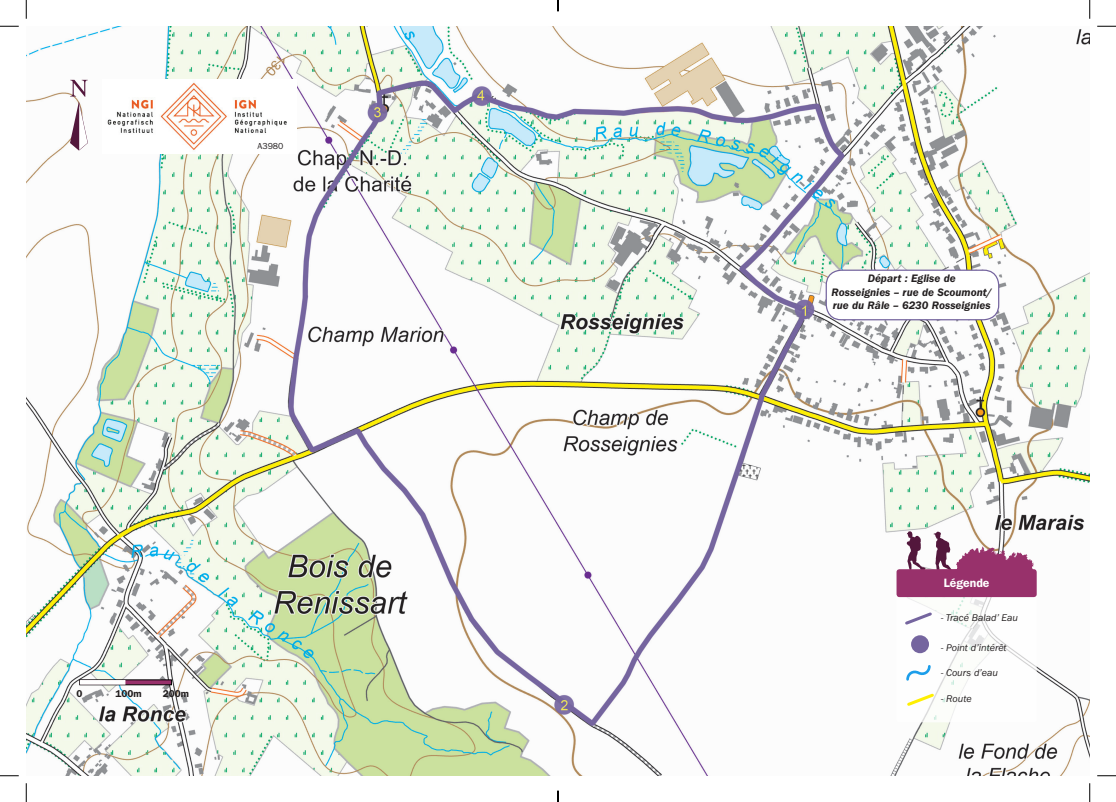
<style>
.page{position:relative;width:1116px;height:802px;background:#fff}
.page>*{position:absolute;margin:0;border:0;box-sizing:border-box;transform-origin:0 0}
.t1{font:600 12.12px "ITC Franklin Gothic Std";color:#fff}
.Texte{font:italic 600 11.25px/13.5px "ITC Franklin Gothic Std";color:#231f20;text-align:center}
.t2{font:italic 10.12px "ITC Franklin Gothic Std";color:#231f20}
.t3{font:600 10px "ITC Franklin Gothic Std";color:#231f20}
.t4{font:8.75px "ITC Franklin Gothic Std";color:#231f20}
</style>
<div class="page">
<img style="left:26px;top:26px;width:1063px;height:750px">
<svg style="left:906px;top:531px;width:19px;height:38px"></svg>
<svg style="left:933px;top:532px;width:101px;height:37px"></svg>
<div style="left:896px;top:591px;width:140px;height:131px;background:#fff;border-radius:3px"></div>
<div style="left:896px;top:569px;width:140px;height:28px;background:#98316b;border-radius:3px"></div>
<div style="left:911px;top:635px;width:18px;height:18px;background:#75659f;border-radius:50%"></div>
<svg style="left:905px;top:612px;width:27px;height:13px"></svg>
<svg style="left:906px;top:665px;width:25px;height:16px"></svg>
<svg style="left:70px;top:80px;width:18px;height:71px"></svg>
<div style="left:826px;top:270px;width:172px;height:50px;background:#fff;border-radius:15px"></div>
<div style="left:825px;top:270px;width:174px;height:50px;border:1px solid #75659f;border-radius:15px"></div>
<svg style="left:125px;top:680px;width:47px;height:5px"></svg>
<svg style="left:80px;top:680px;width:45px;height:5px"></svg>
<img style="left:102px;top:79px;width:194px;height:75px">
<svg style="left:907px;top:693px;width:29px;height:15px"></svg>
<svg style="left:0;top:25px;width:19px;height:2px"></svg>
<svg style="left:1097px;top:25px;width:18px;height:2px"></svg>
<svg style="left:0;top:775px;width:19px;height:1px"></svg>
<svg style="left:1097px;top:775px;width:18px;height:1px"></svg>
<svg style="left:25px;top:0;width:2px;height:19px"></svg>
<svg style="left:25px;top:783px;width:2px;height:19px"></svg>
<svg style="left:1089px;top:0;width:1px;height:19px"></svg>
<svg style="left:1089px;top:783px;width:1px;height:19px"></svg>
<svg style="left:557px;top:0;width:2px;height:11px"></svg>
<svg style="left:557px;top:791px;width:2px;height:11px"></svg>
<p class="t4" style="left:257px;top:141px;width:27px">A3980</p>
<p class="t3" style="left:77px;top:687px;width:8px">0</p>
<p class="t3" style="left:116px;top:687px;width:28px">100m</p>
<p class="t3" style="left:163px;top:687px;width:28px">200m</p>
<p class="Texte" style="left:831px;top:272px;width:162px">Départ : Eglise de<br>Rosseignies – rue de Scoumont/ rue du Râle – 6230 Rosseignies</p>
<p class="t1" style="left:943px;top:576px;width:47px">Légende</p>
<p class="t2" style="left:941px;top:612px;width:79px">- Tracé Balad’ Eau</p>
<p class="t2" style="left:941px;top:641px;width:67px">- Point d’intérêt</p>
<p class="t2" style="left:941px;top:667px;width:59px">- Cours d’eau</p>
<p class="t2" style="left:941px;top:693px;width:32px">- Route</p>
</div>
